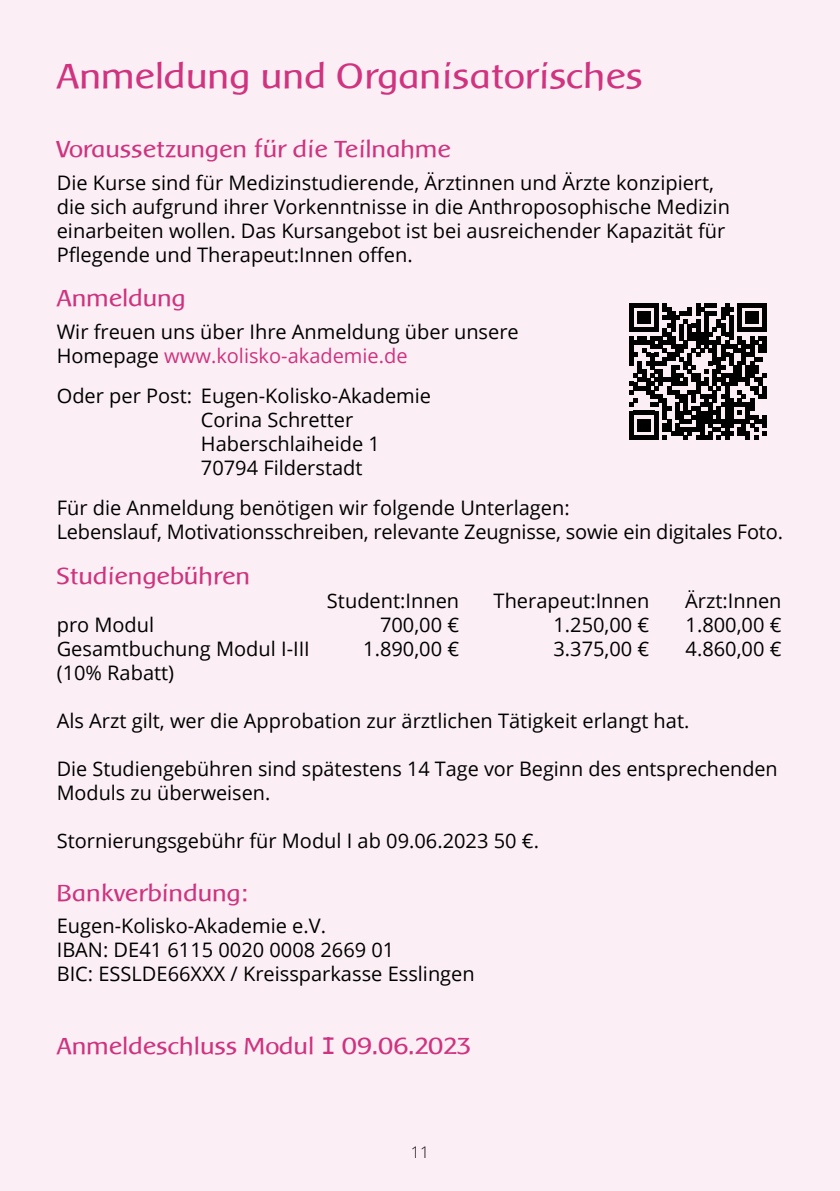
<style>
.page{position:relative;width:840px;height:1191px;background:#fff}
.page>*{position:absolute;margin:0;border:0;box-sizing:border-box;transform-origin:0 0}
.t1{font:36px "Baar Metanoia";color:#d0337f}
.t2{font:24px "Baar Metanoia";color:#cf337f}
.t3{font:20px/24px "Open Sans";color:#000}
.t4{font:300 16px "Open Sans";color:#000}
.s1{color:#cf337f}
.s2{font-family:"Cascadia Code"}
</style>
<div class="page">
<div style="left:0;top:0;width:839px;height:1191px;background:#fbeff5"></div>
<svg style="left:629px;top:303px;width:137px;height:137px"></svg>
<h1 class="t1" style="left:57px;top:57px;width:587px">Anmeldung und Organisatorisches</h1>
<p class="t2" style="left:57px;top:136px;width:396px">Voraussetzungen für die Teilnahme</p>
<p class="t3" style="left:57px;top:170px;width:674px">Die Kurse sind für Medizinstudierende, Ärztinnen und Ärzte konzipiert, die sich aufgrund ihrer Vorkenntnisse in die Anthroposophische Medizin einarbeiten wollen. Das Kursangebot ist bei ausreichender Kapazität für Pflegende und Therapeut:Innen offen.</p>
<p class="t2" style="left:57px;top:285px;width:131px">Anmeldung</p>
<p class="t3" style="left:57px;top:319px;width:463px">Wir freuen uns über Ihre Anmeldung über unsere<br>Homepage <span class="s1">www.kolisko-akademie.de</span></p>
<p class="t3" style="left:201px;top:383px;width:231px;text-indent:-144px">Oder per Post: Eugen-Kolisko-Akademie<br>Corina Schretter<br>Haberschlaiheide 1<br>70794 Filderstadt</p>
<p class="t3" style="left:57px;top:495px;width:727px">Für die Anmeldung benötigen wir folgende Unterlagen:<br>Lebenslauf, Motivationsschreiben, relevante Zeugnisse, sowie ein digitales Foto.</p>
<p class="t2" style="left:57px;top:563px;width:195px">Studiengebühren</p>
<p class="t3" style="left:327px;top:588px;width:134px">Student:Innen</p>
<p class="t3" style="left:493px;top:588px;width:157px">Therapeut:Innen</p>
<p class="t3" style="left:684px;top:588px;width:98px">Ärzt:Innen</p>
<p class="t3" style="left:57px;top:612px;width:99px">pro Modul</p>
<p class="t3" style="left:380px;top:612px;width:81px">700,00 €</p>
<p class="t3" style="left:553px;top:612px;width:97px">1.250,00 €</p>
<p class="t3" style="left:685px;top:612px;width:97px">1.800,00 €</p>
<p class="t3" style="left:57px;top:636px;width:254px">Gesamtbuchung Modul I-III</p>
<p class="t3" style="left:363px;top:636px;width:97px">1.890,00 €</p>
<p class="t3" style="left:553px;top:636px;width:97px">3.375,00 €</p>
<p class="t3" style="left:685px;top:636px;width:97px">4.860,00 €</p>
<p class="t3" style="left:57px;top:660px;width:119px">(10% Rabatt)</p>
<p class="t3" style="left:57px;top:708px;width:633px">Als Arzt gilt, wer die Approbation zur ärztlichen Tätigkeit erlangt hat.</p>
<p class="t3" style="left:57px;top:756px;width:722px">Die Studiengebühren sind spätestens 14 Tage vor Beginn des entsprechenden<br>Moduls zu überweisen.</p>
<p class="t3" style="left:57px;top:828px;width:483px">Stornierungsgebühr für Modul I ab 09.06.2023 50 €.</p>
<p class="t2" style="left:57px;top:879px;width:192px">Bankverbindung:</p>
<p class="t3" style="left:57px;top:913px;width:419px">Eugen-Kolisko-Akademie e.V.<br>IBAN: DE41 6115 0020 0008 2669 01<br>BIC: ESSLDE66XXX / Kreissparkasse Esslingen</p>
<p class="t2" style="left:57px;top:1033px;width:416px">Anmeldeschluss Modul <span class="s2">I</span> 09.06.2023</p>
<p class="t4" style="left:410px;top:1141px;width:20px">11</p>
</div>
